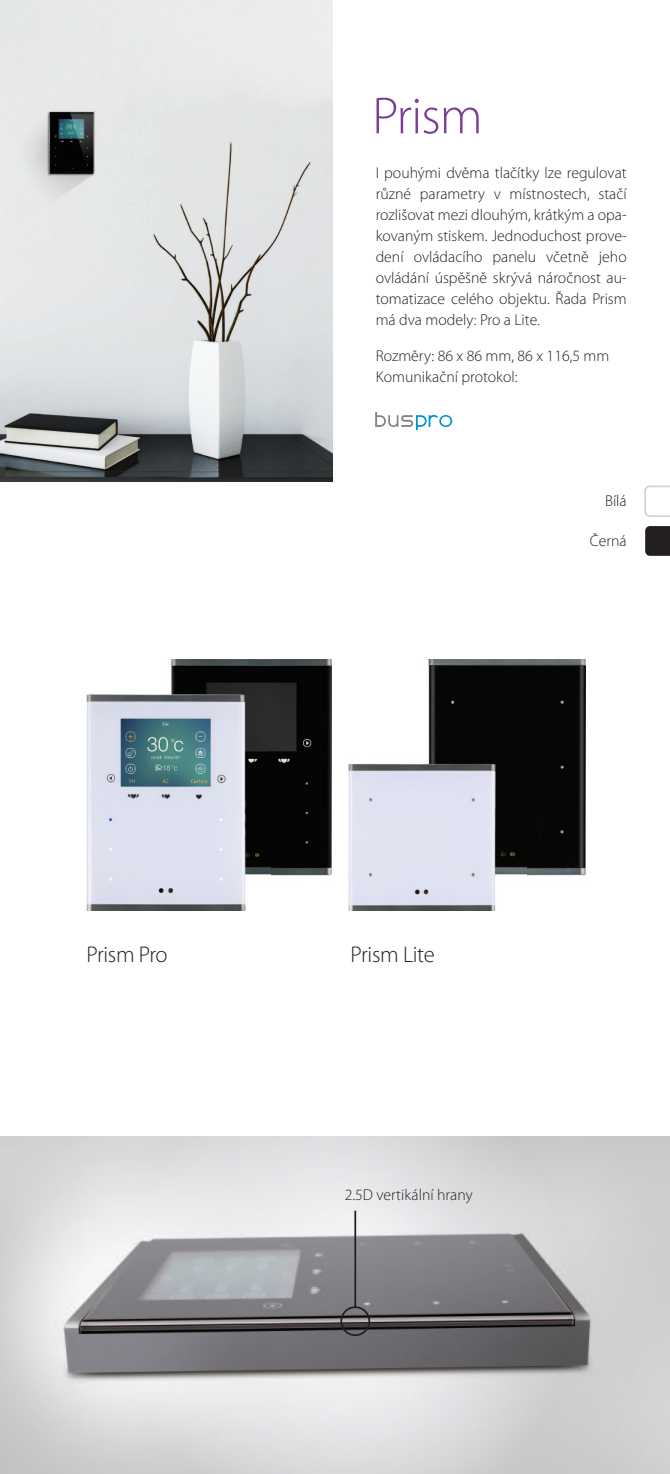
<style>
.page{position:relative;width:670px;height:1474px;background:#fff}
.page>*{position:absolute;margin:0;border:0;box-sizing:border-box;transform-origin:0 0}
.t1{font:300 52.5px "Myriad Pro";letter-spacing:-.02em;color:#7e3e98}
.t2{font:300 22.75px "Myriad Pro";letter-spacing:-.015em;color:#231f20}
.t3{font:300 15.75px/21px "Myriad Pro";color:#231f20;text-align:justify}
</style>
<div class="page">
<img style="left:0;top:0;width:332px;height:481px">
<svg style="left:375px;top:412px;width:77px;height:18px"></svg>
<img style="left:0;top:1136px;width:670px;height:337px">
<svg style="left:644px;top:485px;width:26px;height:32px"></svg>
<svg style="left:645px;top:526px;width:25px;height:30px"></svg>
<img style="left:86px;top:659px;width:245px;height:252px">
<img style="left:348px;top:659px;width:237px;height:252px">
<div style="left:340px;top:1306px;width:30px;height:29px;border:2px solid #231f20;border-radius:50%"></div>
<hr style="left:354px;top:1210px;width:2px;height:97px;background:#231f20">
<h1 class="t1" style="left:372px;top:84px;width:112px">Prism</h1>
<p class="t3" style="left:376px;top:162px;width:252px">I pouhými dvěma tlačítky lze regulovat různé parametry v místnostech, stačí rozlišovat mezi dlouhým, krátkým a opa&shy;kovaným stiskem. Jednoduchost prove&shy;dení ovládacího panelu včetně jeho ovládání úspěšně skrývá náročnost au&shy;tomatizace celého objektu. Řada Prism má dva modely: Pro a Lite.</p>
<p class="t3" style="left:376px;top:344px;width:235px">Rozměry: 86 x 86 mm, 86 x 116,5 mm<br>Komunikační protokol:</p>
<p class="t3" style="left:605px;top:490px;width:23px">Bílá</p>
<p class="t3" style="left:590px;top:530px;width:38px">Černá</p>
<h2 class="t2" style="left:86px;top:940px;width:83px">Prism Pro</h2>
<h2 class="t2" style="left:350px;top:940px;width:86px">Prism Lite</h2>
<p class="t3" style="left:345px;top:1184px;width:129px">2.5D vertikální hrany</p>
</div>
